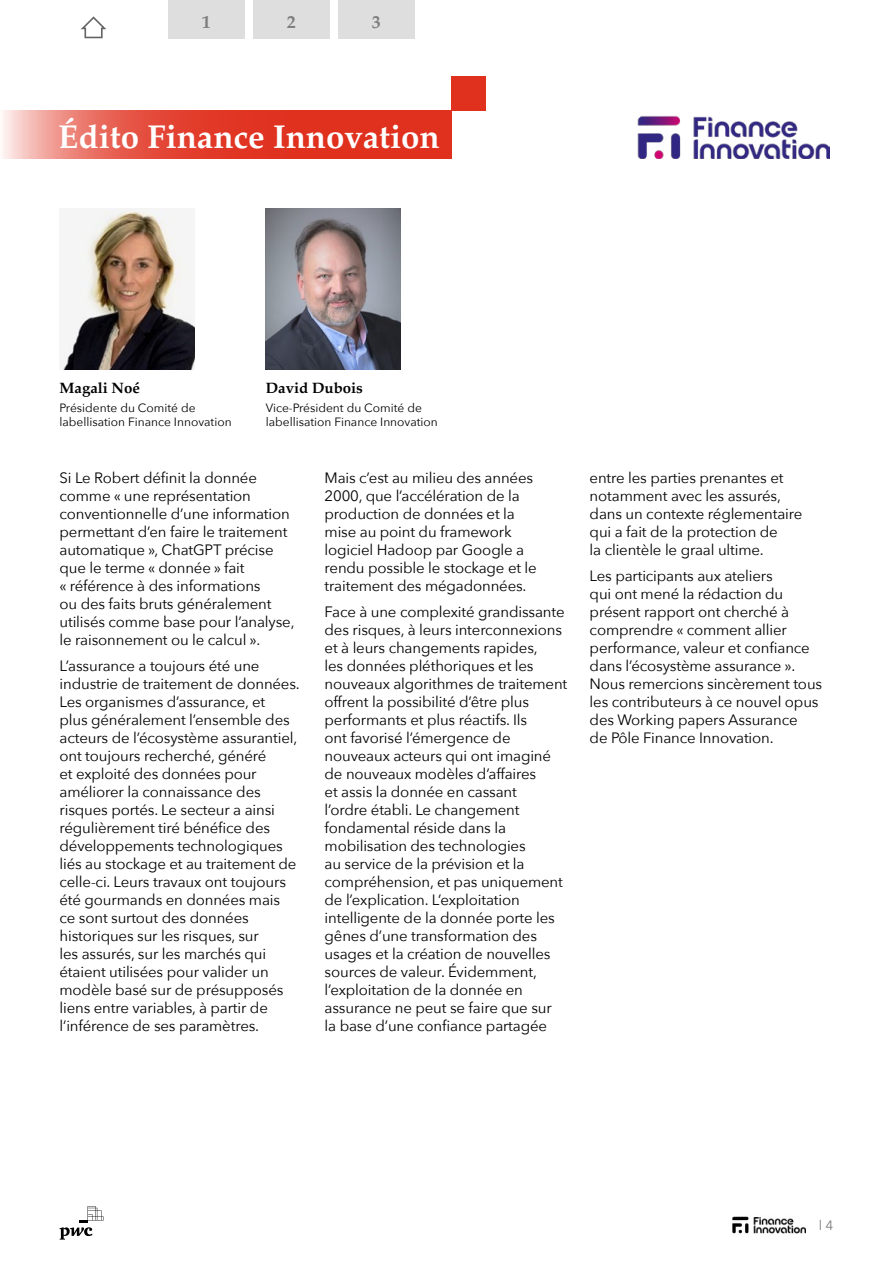
<style>
.page{position:relative;width:893px;height:1263px;background:#fff}
.page>*{position:absolute;margin:0;border:0;box-sizing:border-box;transform-origin:0 0}
.t1{font:700 33px "Palatino";color:#fff}
.t2{font:700 18px "Palatino";color:#7d7d7d}
.t3{font:15px/18px "Avenir Next";letter-spacing:-.01em;color:#000}
.t4{font:700 15px "Palatino";color:#000}
.t5{font:13.5px "Avenir Next";color:#7d7d7d}
.t6{font:12px/14.4px "Avenir Next";color:#000}
</style>
<div class="page">
<img style="left:733px;top:1216px;width:72px;height:18px">
<svg style="left:60px;top:1206px;width:44px;height:33px"></svg>
<svg style="left:3px;top:111px;width:449px;height:48px;background:#e45141"></svg>
<img style="left:60px;top:208px;width:135px;height:162px">
<img style="left:266px;top:208px;width:135px;height:162px">
<div style="left:452px;top:77px;width:34px;height:34px;background:#e0301e"></div>
<img style="left:637px;top:115px;width:192px;height:44px">
<svg style="left:81px;top:16px;width:25px;height:22px"></svg>
<div style="left:253px;top:0;width:77px;height:38px;background:#dedede"></div>
<div style="left:338px;top:0;width:77px;height:38px;background:#dedede"></div>
<div style="left:168px;top:0;width:76px;height:38px;background:#dedede"></div>
<p class="t2" style="left:202px;top:6px;width:10px">1</p>
<p class="t2" style="left:287px;top:6px;width:10px">2</p>
<p class="t2" style="left:372px;top:6px;width:10px">3</p>
<h1 class="t1" style="left:58px;top:109px;width:383px">Édito Finance Innovation</h1>
<p class="t4" style="left:60px;top:375px;width:82px">Magali Noé</p>
<p class="t6" style="left:60px;top:400px;width:174px">Présidente du Comité de labellisation Finance Innovation</p>
<p class="t4" style="left:266px;top:375px;width:99px">David Dubois</p>
<p class="t6" style="left:266px;top:400px;width:174px">Vice-Président du Comité de labellisation Finance Innovation</p>
<p class="t3" style="left:60px;top:468px;width:237px">Si Le Robert définit la donnée comme « une représentation conventionnelle d’une information permettant d’en faire le traitement automatique », ChatGPT précise que le terme « donnée » fait<br>« référence à des informations<br>ou des faits bruts généralement utilisés comme base pour l’analyse, le raisonnement ou le calcul ».</p>
<p class="t3" style="left:60px;top:656px;width:242px">L’assurance a toujours été une industrie de traitement de données.<br>Les organismes d’assurance, et<br>plus généralement l’ensemble des acteurs de l’écosystème assurantiel, ont toujours recherché, généré<br>et exploité des données pour améliorer la connaissance des risques portés. Le secteur a ainsi régulièrement tiré bénéfice des développements technologiques liés au stockage et au traitement de celle-ci. Leurs travaux ont toujours été gourmands en données mais<br>ce sont surtout des données historiques sur les risques, sur<br>les assurés, sur les marchés qui étaient utilisées pour valider un modèle basé sur de présupposés liens entre variables, à partir de l’inférence de ses paramètres.</p>
<p class="t3" style="left:325px;top:468px;width:214px">Mais c’est au milieu des années<br>2000, que l’accélération de la production de données et la mise au point du framework logiciel Hadoop par Google a rendu possible le stockage et le traitement des mégadonnées.</p>
<p class="t3" style="left:325px;top:602px;width:244px">Face à une complexité grandissante des risques, à leurs interconnexions et à leurs changements rapides,<br>les données pléthoriques et les nouveaux algorithmes de traitement offrent la possibilité d’être plus performants et plus réactifs. Ils<br>ont favorisé l’émergence de nouveaux acteurs qui ont imaginé de nouveaux modèles d’affaires<br>et assis la donnée en cassant<br>l’ordre établi. Le changement fondamental réside dans la mobilisation des technologies<br>au service de la prévision et la compréhension, et pas uniquement de l’explication. L’exploitation intelligente de la donnée porte les gênes d’une transformation des usages et la création de nouvelles sources de valeur. Évidemment, l’exploitation de la donnée en assurance ne peut se faire que sur<br>la base d’une confiance partagée</p>
<p class="t3" style="left:590px;top:468px;width:214px">entre les parties prenantes et notamment avec les assurés, dans un contexte réglementaire qui a fait de la protection de<br>la clientèle le graal ultime.</p>
<p class="t3" style="left:590px;top:566px;width:234px">Les participants aux ateliers<br>qui ont mené la rédaction du présent rapport ont cherché à comprendre « comment allier performance, valeur et confiance dans l’écosystème assurance ».<br>Nous remercions sincèrement tous les contributeurs à ce nouvel opus des Working papers Assurance<br>de Pôle Finance Innovation.</p>
<p class="t5" style="left:819px;top:1213px;width:16px">ⅼ 4</p>
</div>
